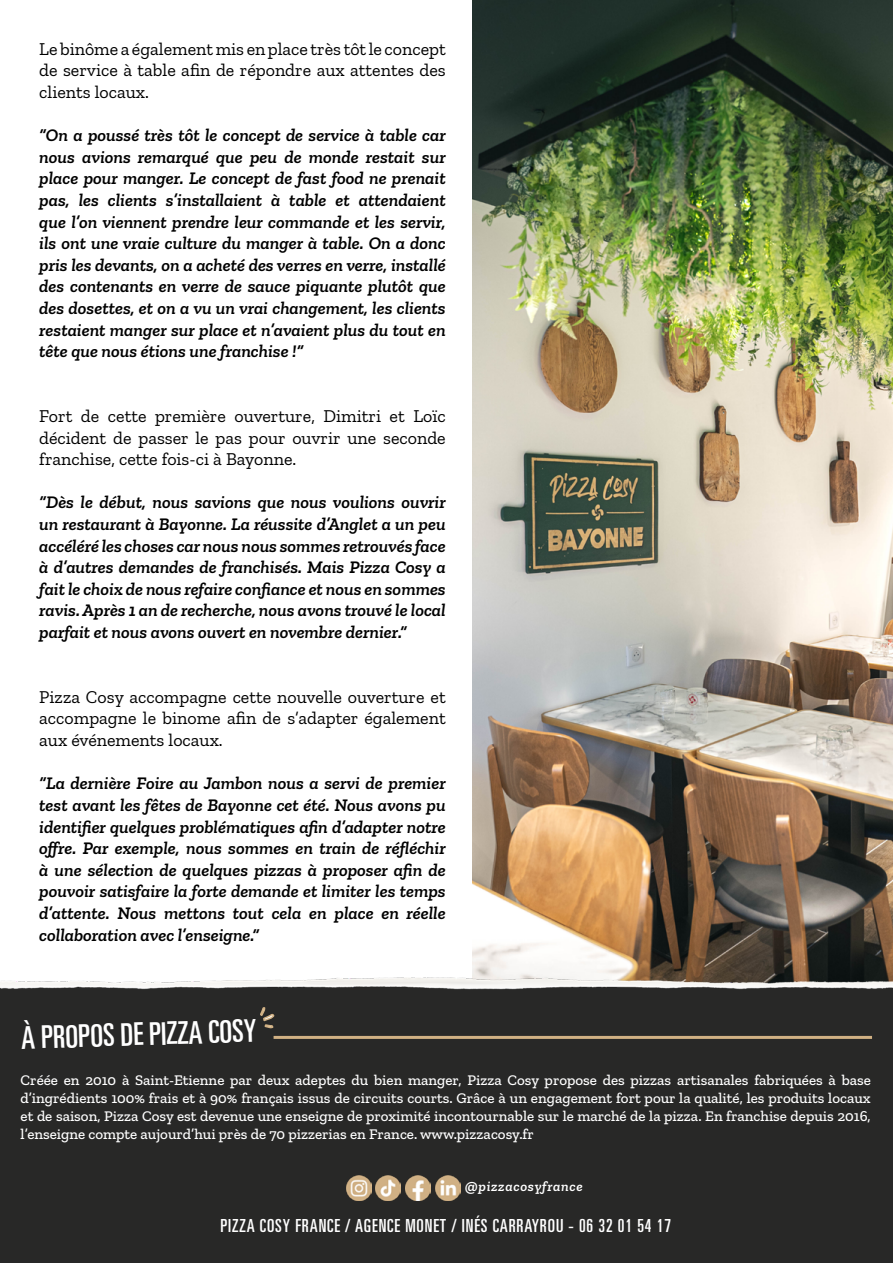
<style>
.page{position:relative;width:893px;height:1263px;background:#fff}
.page>*{position:absolute;margin:0;border:0;box-sizing:border-box;transform-origin:0 0}
.t1{font:ultra-condensed 31.35px "Univers LT Std";color:#fff}
.t2{font:italic 600 18px/21.6px "Zilla Slab";color:#000;text-align:justify}
.t3{font:18px/21.6px "Zilla Slab";color:#000;text-align:justify}
.t4{font:ultra-condensed 18px "Univers LT Std";letter-spacing:.05em;color:#fff}
.t5{font:500 15px/18px "Zilla Slab";color:#fff;text-align:justify}
.t6{font:italic 600 14.25px "Zilla Slab";letter-spacing:.05em;color:#fff}
</style>
<div class="page">
<img style="left:472px;top:0;width:421px;height:971px">
<div style="left:0;top:985px;width:893px;height:278px;background:#282827"></div>
<hr style="left:274px;top:1036px;width:598px;height:3px;background:#d1b184">
<svg style="left:260px;top:1007px;width:15px;height:22px"></svg>
<img style="left:406px;top:1175px;width:25px;height:25px">
<img style="left:346px;top:1175px;width:25px;height:25px">
<img style="left:435px;top:1175px;width:25px;height:25px">
<img style="left:376px;top:1175px;width:25px;height:25px">
<img style="left:0;top:971px;width:893px;height:19px">
<p class="t3" style="left:39px;top:38px;width:408px">Le binôme a également mis en place très tôt le concept de service à table afin de répondre aux attentes des clients locaux.</p>
<p class="t2" style="left:39px;top:124px;width:408px">“On a poussé très tôt le concept de service à table car nous avions remarqué que peu de monde restait sur place pour manger. Le concept de fast food ne prenait pas, les clients s’installaient à table et attendaient que l’on viennent prendre leur commande et les servir, ils ont une vraie culture du manger à table. On a donc pris les devants, on a acheté des verres en verre, installé des contenants en verre de sauce piquante plutôt que des dosettes, et on a vu un vrai changement, les clients restaient manger sur place et n’avaient plus du tout en tête que nous étions une franchise !”</p>
<p class="t3" style="left:39px;top:405px;width:408px">Fort de cette première ouverture, Dimitri et Loïc décident de passer le pas pour ouvrir une seconde franchise, cette fois-ci à Bayonne.</p>
<p class="t2" style="left:39px;top:492px;width:408px">“Dès le début, nous savions que nous voulions ouvrir un restaurant à Bayonne. La réussite d’Anglet a un peu accéléré les choses car nous nous sommes retrouvés face à d’autres demandes de franchisés. Mais Pizza Cosy a fait le choix de nous refaire confiance et nous en sommes ravis. Après 1 an de recherche, nous avons trouvé le local parfait et nous avons ouvert en novembre dernier.”</p>
<p class="t3" style="left:39px;top:686px;width:408px">Pizza Cosy accompagne cette nouvelle ouverture et accompagne le binome afin de s’adapter également aux événements locaux.</p>
<p class="t2" style="left:39px;top:772px;width:408px">“La dernière Foire au Jambon nous a servi de premier test avant les fêtes de Bayonne cet été. Nous avons pu identifier quelques problématiques afin d’adapter notre offre. Par exemple, nous sommes en train de réfléchir à une sélection de quelques pizzas à proposer afin de pouvoir satisfaire la forte demande et limiter les temps d’attente. Nous mettons tout cela en place en réelle collaboration avec l’enseigne.”</p>
<h1 class="t1" style="left:21px;top:1020px;width:237px;rotate:-2deg">À PROPOS DE PIZZA COSY</h1>
<p class="t5" style="left:21px;top:1071px;width:852px">Créée en 2010 à Saint-Etienne par deux adeptes du bien manger, Pizza Cosy propose des pizzas artisanales fabriquées à base d’ingrédients 100% frais et à 90% français issus de circuits courts. Grâce à un engagement fort pour la qualité, les produits locaux et de saison, Pizza Cosy est devenue une enseigne de proximité incontournable sur le marché de la pizza. En franchise depuis 2016, l’enseigne compte aujourd’hui près de 70 pizzerias en France. www.pizzacosy.fr</p>
<p class="t6" style="left:465px;top:1179px;width:119px">@pizzacosyfrance</p>
<p class="t4" style="left:220px;top:1215px;width:452px">PIZZA COSY FRANCE / AGENCE MONET / INÉS CARRAYROU - 06 32 01 54 17</p>
</div>
